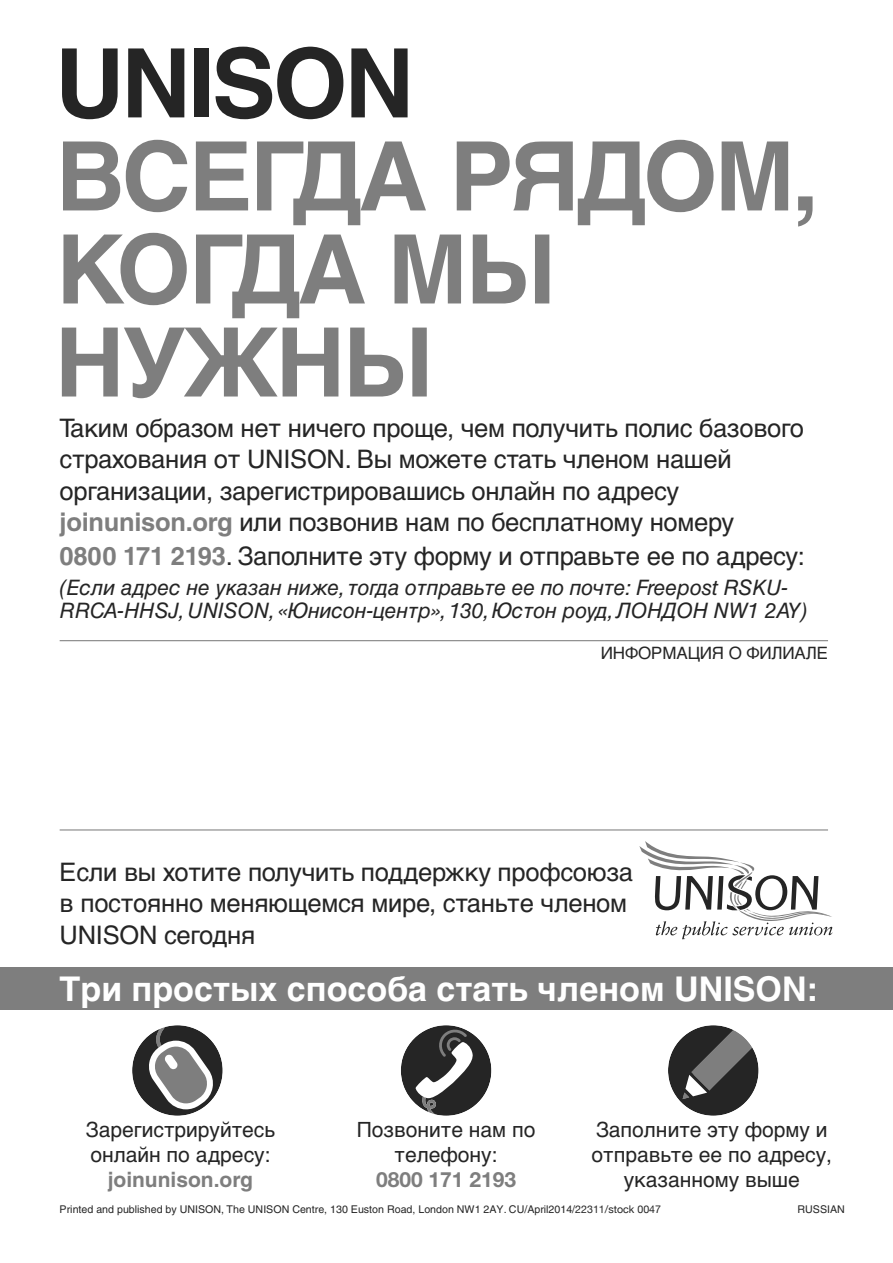
<style>
.page{position:relative;width:893px;height:1263px;background:#fff}
.page>*{position:absolute;margin:0;border:0;box-sizing:border-box;transform-origin:0 0}
.t1{font:700 96px/93px "Helvetica LT Std";letter-spacing:-.03em;color:#7e7e7e}
.t2{font:700 96px "Helvetica LT Std";letter-spacing:-.03em;color:#252525}
.t3{font:700 34.05px "Helvetica LT Std";color:#fff}
.t4{font:25.5px/31.5px "Helvetica LT Std";letter-spacing:-.01em;color:#252525}
.t5{font:italic 21.3px/23.4px "Helvetica LT Std";letter-spacing:-.01em;color:#252525}
.t6{font:21px/25.2px "Helvetica LT Std";color:#252525;text-align:center}
.t7{font:700 21px "Helvetica LT Std";color:#7e7e7e}
.t8{font:700 21px "Helvetica Neue";color:#7e7e7e}
.t9{font:17.1px "Helvetica LT Std";letter-spacing:-.01em;color:#252525}
.t10{font:10.65px "Helvetica LT Std";color:#252525}
.s1{font-weight:700;color:#7e7e7e}
.s2{font-family:"Helvetica Neue"}
</style>
<div class="page">
<div style="left:0;top:968px;width:893px;height:42px;background:#7e7e7e"></div>
<svg style="left:132px;top:1025px;width:91px;height:91px"></svg>
<svg style="left:668px;top:1025px;width:91px;height:91px"></svg>
<svg style="left:401px;top:1025px;width:90px;height:91px"></svg>
<svg style="left:639px;top:841px;width:193px;height:98px"></svg>
<hr style="left:60px;top:640px;width:768px;height:1px;background:#7e7e7e">
<hr style="left:60px;top:829px;width:768px;height:1px;background:#7e7e7e">
<h1 class="t2" style="left:55px;top:25px;width:360px">UNISON</h1>
<h1 class="t1" style="left:55px;top:129px;width:765px">ВСЕГДА РЯДОМ,<br>КОГДА МЫ<br>НУЖНЫ</h1>
<p class="t4" style="left:60px;top:412px;width:746px">Таким образом нет ничего проще, чем получить полис базового страхования от UNISON. Вы можете стать членом нашей организации, зарегистрировашись онлайн по адресу <span class="s1">joinunison.org</span> или позвонив нам по бесплатному номеру</p>
<p class="t4" style="left:60px;top:540px;width:747px"><span class="s1">0800 171 2193</span>. Заполните эту форму и отправьте ее по адресу:</p>
<p class="t5" style="left:60px;top:575px;width:749px">(Если адрес не указан ниже, тогда отправьте ее по почте: Freepost RSKU-<br>RRCA-HHSJ, UNISON, «Юнисон-центр», 130, Юстон роуд, ЛОНДОН NW1 2AY)</p>
<p class="t9" style="left:601px;top:643px;width:229px">ИНФОРМАЦИЯ О ФИЛИАЛЕ</p>
<p class="t4" style="left:60px;top:856px;width:575px">Если вы хотите получить поддержку профсоюза в постоянно меняющемся мире, станьте членом<br>UNISON сегодня</p>
<h2 class="t3" style="left:60px;top:968px;width:760px">Три простых способа стать членом UNISON:</h2>
<p class="t6" style="left:86px;top:1117px;width:191px;text-align:left">Зарегистрируйтесь онлайн по адресу:</p>
<p class="t7" style="left:108px;top:1167px;width:147px">joinunison.org</p>
<p class="t6" style="left:357px;top:1117px;width:180px">Позвоните нам по телефону:</p>
<p class="t8" style="left:376px;top:1167px;width:142px">0800 171 2193</p>
<p class="t6" style="left:592px;top:1117px;width:242px">Заполните эту форму и отправьте ее по адресу, указанному выше</p>
<p class="t10" style="left:60px;top:1203px;width:603px">Printed and published by UNISON, The UNISON Centre, 130 Euston Road, London NW1 2AY. CU/April2014/<span class="s2">22311/stock 0047</span></p>
<p class="t10" style="left:798px;top:1203px;width:49px">RUSSIAN</p>
</div>
